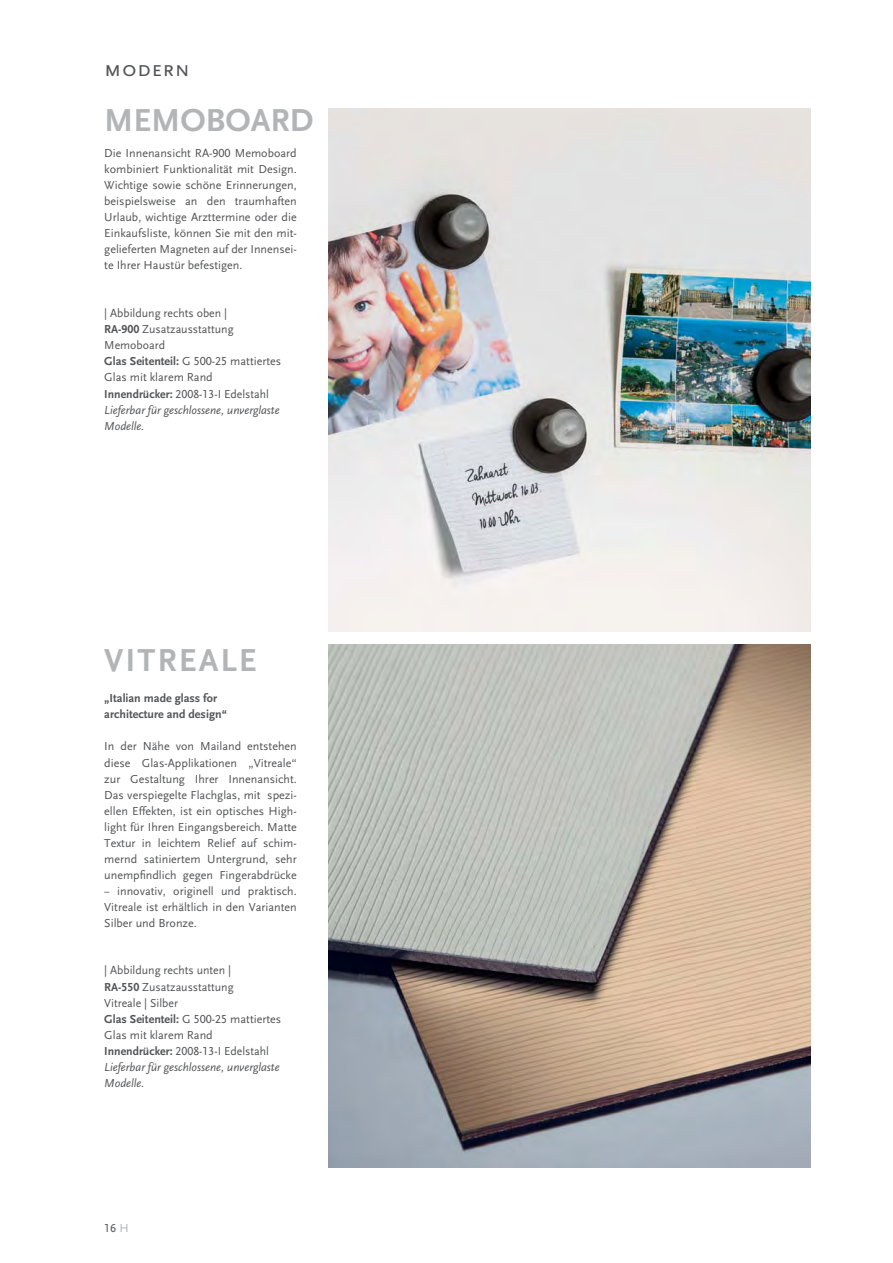
<style>
.page{position:relative;width:893px;height:1263px;background:#fff}
.page>*{position:absolute;margin:0;border:0;box-sizing:border-box;transform-origin:0 0}
.t1{font:700 33.15px "Scala Sans LF";color:#b2b4b6}
.t2{font:700 33.15px "Scala Sans LF";letter-spacing:.06em;color:#b2b4b6}
.t3{font:22.65px "Scala Sans LF Caps";letter-spacing:.02em;color:#535456}
.t4{font:12px/16px "Scala Sans LF";color:#535456;text-align:justify}
.t5{font:700 12px/16px "Scala Sans LF";color:#535456}
.s1{font-weight:700}
.s2{font-style:italic}
.s3{color:#b2b4b6}
</style>
<div class="page">
<img style="left:329px;top:109px;width:481px;height:522px">
<img style="left:329px;top:644px;width:481px;height:523px">
<h2 class="t3" style="left:104px;top:55px;width:87px">modern</h2>
<h1 class="t1" style="left:104px;top:107px;width:211px">MEMOBOARD</h1>
<p class="t4" style="left:104px;top:146px;width:194px">Die Innenansicht RA-900 Memoboard kombiniert Funktionalität mit Design.<br>Wichtige sowie schöne Erinnerungen, beispielsweise an den traumhaften Urlaub, wichtige Arzttermine oder die Einkaufsliste, können Sie mit den mit&shy;gelieferten Magneten auf der Innensei&shy;te Ihrer Haustür befestigen.</p>
<p class="t4" style="left:104px;top:306px;width:178px;text-align:left">| Abbildung rechts oben |<br><span class="s1">RA-900</span> Zusatzausstattung<br>Memoboard<br><span class="s1">Glas Seitenteil:</span> G 500-25 mattiertes<br>Glas mit klarem Rand<br><span class="s1">Innendrücker:</span> 2008-13-I Edelstahl<br><span class="s2">Lieferbar für geschlossene, unverglaste<br>Modelle.</span></p>
<h1 class="t2" style="left:104px;top:646px;width:154px">VITREALE</h1>
<p class="t5" style="left:104px;top:691px;width:124px">„Italian made glass for architecture and design“</p>
<p class="t4" style="left:104px;top:740px;width:194px">In der Nähe von Mailand entstehen diese Glas-Applikationen „Vitreale“ zur Gestaltung Ihrer Innenansicht.<br>Das verspiegelte Flachglas, mit spezi&shy;ellen Effekten, ist ein optisches High&shy;light für Ihren Eingangsbereich. Matte Textur in leichtem Relief auf schim&shy;mernd satiniertem Untergrund, sehr unempfindlich gegen Fingerabdrücke − innovativ, originell und praktisch.<br>Vitreale ist erhältlich in den Varianten Silber und Bronze.</p>
<p class="t4" style="left:104px;top:963px;width:178px;text-align:left">| Abbildung rechts unten |<br><span class="s1">RA-550</span> Zusatzausstattung<br>Vitreale | Silber<br><span class="s1">Glas Seitenteil:</span> G 500-25 mattiertes<br>Glas mit klarem Rand<br><span class="s1">Innendrücker:</span> 2008-13-I Edelstahl<br><span class="s2">Lieferbar für geschlossene, unverglaste<br>Modelle.</span></p>
<p class="t4" style="left:104px;top:1221px;width:26px">16 <span class="s3">H</span></p>
</div>
